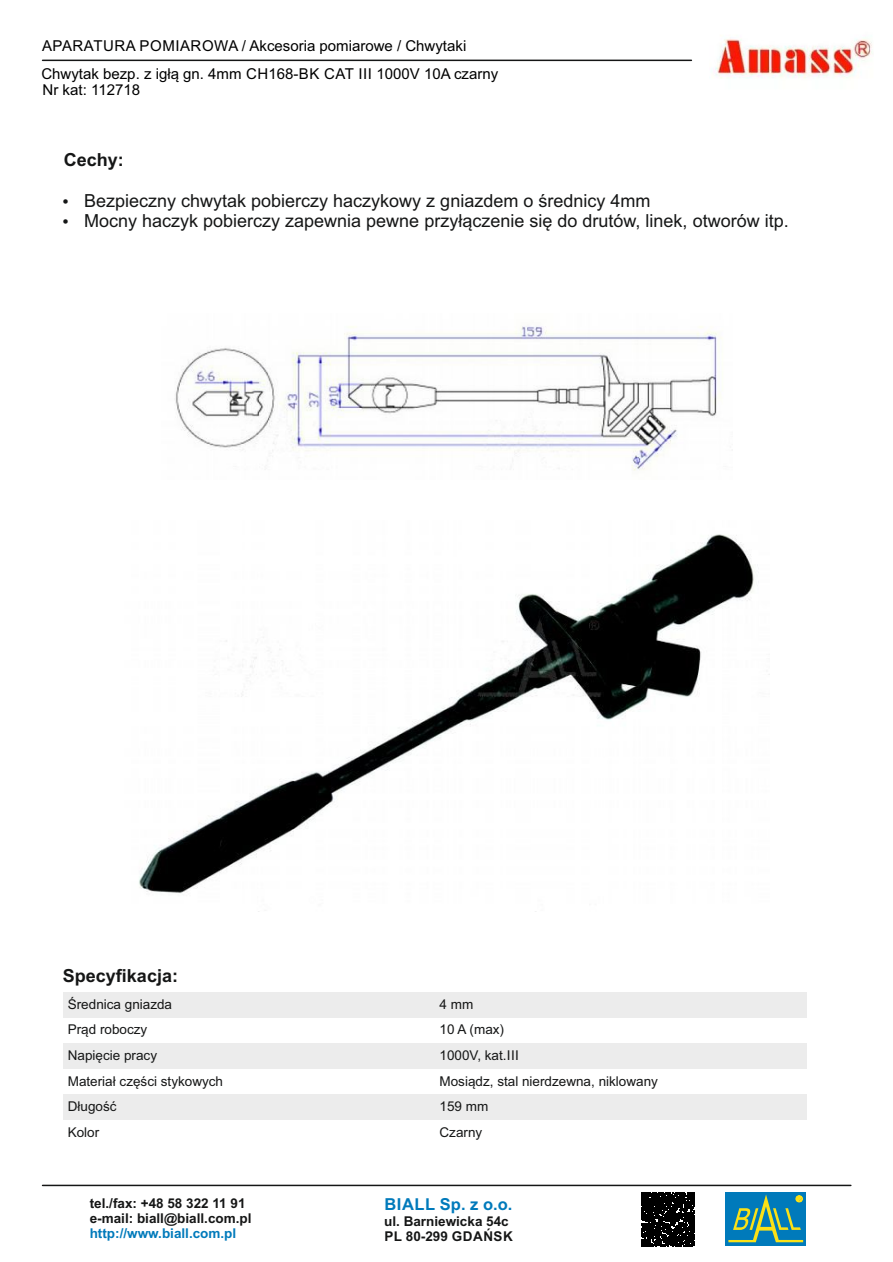
<style>
.page{position:relative;width:893px;height:1262px;background:#fff}
.page>*{position:absolute;margin:0;border:0;box-sizing:border-box;transform-origin:0 0}
.t1{font:18px "Arial";color:#151616}
.t2{font:700 18px "Arial";color:#151616}
.t3{font:700 16.5px "Arial";letter-spacing:.035em;color:#007abb}
.t4{font:15px "Arial";color:#000}
.t5{font:13.5px "Arial";color:#151616}
.t6{font:700 13.5px/15.1px "Arial";color:#151616}
.t7{font:700 13.5px "Arial";color:#007abb}
</style>
<div class="page">
<img style="left:139px;top:534px;width:615px;height:360px">
<img style="left:175px;top:326px;width:545px;height:145px">
<hr style="left:43px;top:1184px;width:807px;height:2px;background:#151616">
<div style="left:725px;top:1192px;width:81px;height:54px;background:#007abb"></div>
<svg style="left:728px;top:1194px;width:75px;height:48px"></svg>
<div style="left:641px;top:1192px;width:53px;height:54px;background:#000"></div>
<hr style="left:43px;top:60px;width:648px;height:1px;background:#151616">
<img style="left:714px;top:39px;width:158px;height:40px">
<div style="left:64px;top:992px;width:371px;height:26px;background:#ececec"></div>
<div style="left:435px;top:992px;width:372px;height:26px;background:#ececec"></div>
<div style="left:64px;top:1043px;width:371px;height:26px;background:#ececec"></div>
<div style="left:435px;top:1043px;width:372px;height:26px;background:#ececec"></div>
<div style="left:64px;top:1094px;width:371px;height:26px;background:#ececec"></div>
<div style="left:435px;top:1094px;width:372px;height:26px;background:#ececec"></div>
<p class="t4" style="left:42px;top:41px;width:426px">APARATURA POMIAROWA / Akcesoria pomiarowe / Chwytaki</p>
<p class="t4" style="left:41px;top:68px;width:458px">Chwytak bezp. z igłą gn. 4mm CH168-BK CAT III 1000V 10A czarny</p>
<p class="t4" style="left:42px;top:84px;width:99px">Nr kat: 112718</p>
<h1 class="t2" style="left:64px;top:153px;width:62px">Cechy:</h1>
<h1 class="t1" style="left:62px;top:193px;width:590px">• Bezpieczny chwytak pobierczy haczykowy z gniazdem o średnicy 4mm</h1>
<h1 class="t1" style="left:62px;top:214px;width:728px">• Mocny haczyk pobierczy zapewnia pewne przyłączenie się do drutów, linek, otworów itp.</h1>
<h1 class="t2" style="left:63px;top:968px;width:117px">Specyfikacja:</h1>
<p class="t5" style="left:68px;top:999px;width:106px">Średnica gniazda</p>
<p class="t5" style="left:439px;top:999px;width:35px">4 mm</p>
<p class="t5" style="left:68px;top:1024px;width:81px">Prąd roboczy</p>
<p class="t5" style="left:439px;top:1024px;width:66px">10 A (max)</p>
<p class="t5" style="left:68px;top:1050px;width:91px">Napięcie pracy</p>
<p class="t5" style="left:439px;top:1050px;width:81px">1000V, kat.III</p>
<p class="t5" style="left:68px;top:1075px;width:157px">Materiał części stykowych</p>
<p class="t5" style="left:439px;top:1075px;width:220px">Mosiądz, stal nierdzewna, niklowany</p>
<p class="t5" style="left:68px;top:1101px;width:50px">Długość</p>
<p class="t5" style="left:439px;top:1101px;width:50px">159 mm</p>
<p class="t5" style="left:68px;top:1126px;width:33px">Kolor</p>
<p class="t5" style="left:439px;top:1126px;width:44px">Czarny</p>
<p class="t6" style="left:90px;top:1196px;width:163px">tel./fax: +48 58 322 11 91 e-mail: biall@biall.com.pl</p>
<p class="t7" style="left:90px;top:1228px;width:148px">http://www.biall.com.pl</p>
<p class="t3" style="left:384px;top:1197px;width:129px">BIALL Sp. z o.o.</p>
<p class="t6" style="left:384px;top:1214px;width:130px">ul. Barniewicka 54c<br>PL 80-299 GDAŃSK</p>
</div>
